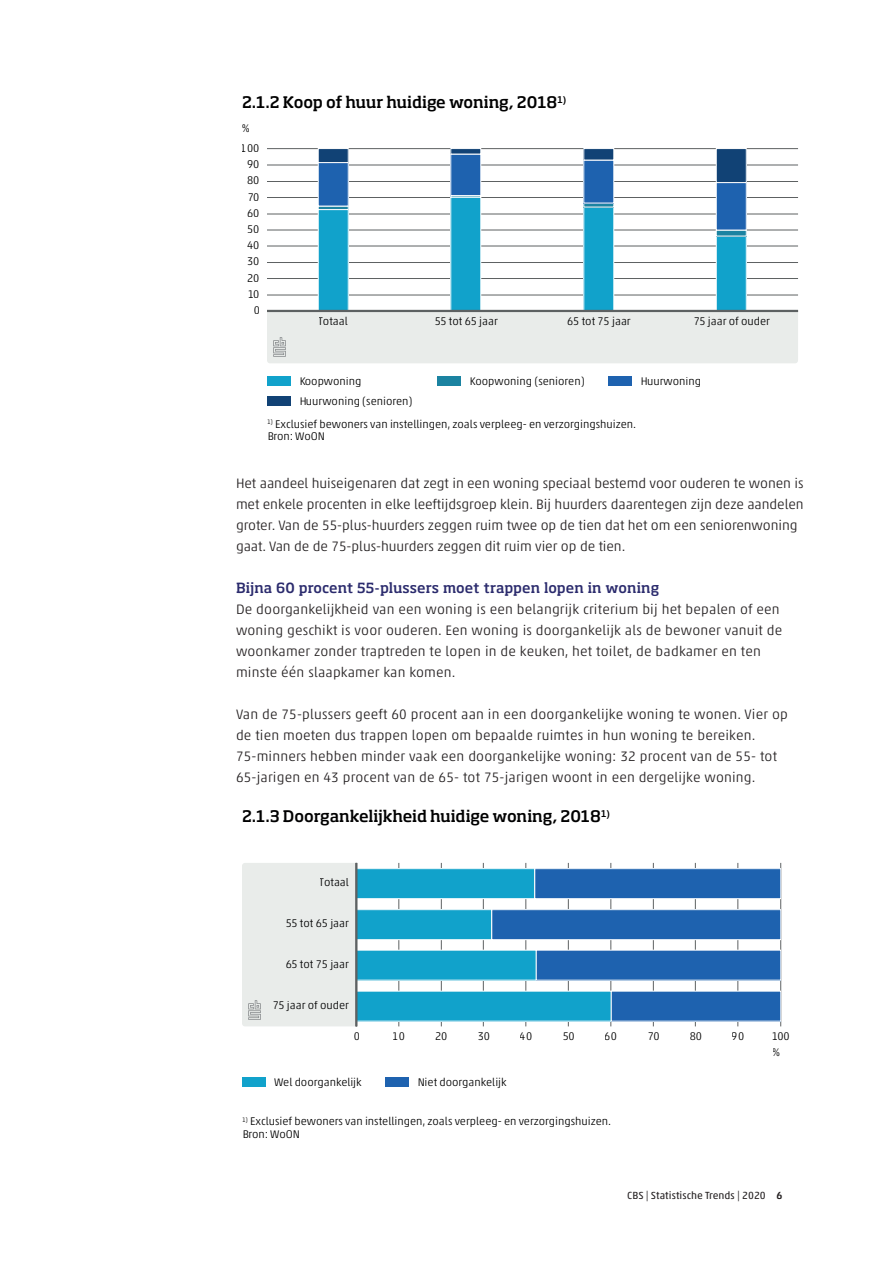
<style>
.page{position:relative;width:893px;height:1263px;background:#fff}
.page>*{position:absolute;margin:0;border:0;box-sizing:border-box;transform-origin:0 0}
.t1{font:500 15.75px "Soho Pro";letter-spacing:-.005em;color:#000001}
.t2{font:300 13.8px/21px "Akko Pro";letter-spacing:.01em;color:#231f20}
.t3{font:500 13.8px "Soho Pro";letter-spacing:.005em;color:#2b2b6d}
.t4{font:300 11.25px/12.5px "Akko Pro";color:#000001}
.t5{font:10.5px "Akko Pro";letter-spacing:.005em;color:#231f20}
.s1{font-weight:500}
</style>
<div class="page">
<hr style="left:399px;top:863px;width:1px;height:163px;background:#5d6162">
<hr style="left:441px;top:863px;width:1px;height:163px;background:#5d6162">
<hr style="left:483px;top:863px;width:1px;height:163px;background:#5d6162">
<hr style="left:526px;top:863px;width:1px;height:163px;background:#5d6162">
<hr style="left:568px;top:863px;width:1px;height:163px;background:#5d6162">
<hr style="left:611px;top:863px;width:1px;height:163px;background:#5d6162">
<hr style="left:653px;top:863px;width:1px;height:163px;background:#5d6162">
<hr style="left:695px;top:863px;width:1px;height:163px;background:#5d6162">
<hr style="left:738px;top:863px;width:1px;height:163px;background:#5d6162">
<hr style="left:780px;top:863px;width:1px;height:163px;background:#5d6162">
<div style="left:242px;top:863px;width:113px;height:163px;background:#e9ecea"></div>
<div style="left:356px;top:869px;width:179px;height:30px;background:#11a2cb"></div>
<div style="left:356px;top:868px;width:179px;height:31px;border:1px solid #fff"></div>
<div style="left:356px;top:910px;width:136px;height:30px;background:#11a2cb"></div>
<div style="left:356px;top:909px;width:136px;height:31px;border:1px solid #fff"></div>
<div style="left:356px;top:950px;width:180px;height:30px;background:#11a2cb"></div>
<div style="left:356px;top:991px;width:255px;height:30px;background:#11a2cb"></div>
<div style="left:535px;top:869px;width:245px;height:30px;background:#1e62af"></div>
<div style="left:534px;top:868px;width:246px;height:31px;border:1px solid #fff"></div>
<div style="left:492px;top:910px;width:288px;height:30px;background:#1e62af"></div>
<div style="left:491px;top:909px;width:289px;height:31px;border:1px solid #fff"></div>
<div style="left:536px;top:950px;width:244px;height:30px;background:#1e62af"></div>
<div style="left:611px;top:991px;width:169px;height:30px;background:#1e62af"></div>
<hr style="left:355px;top:863px;width:2px;height:163px;background:#5d6162">
<div style="left:242px;top:1077px;width:23px;height:9px;background:#11a2cb"></div>
<div style="left:385px;top:1077px;width:23px;height:9px;background:#1e62af"></div>
<hr style="left:267px;top:295px;width:531px;height:1px;background:#5d6162">
<hr style="left:267px;top:278px;width:531px;height:1px;background:#5d6162">
<hr style="left:267px;top:262px;width:531px;height:1px;background:#5d6162">
<hr style="left:267px;top:246px;width:531px;height:1px;background:#5d6162">
<hr style="left:267px;top:230px;width:531px;height:1px;background:#5d6162">
<hr style="left:267px;top:214px;width:531px;height:1px;background:#5d6162">
<hr style="left:267px;top:197px;width:531px;height:1px;background:#5d6162">
<hr style="left:267px;top:181px;width:531px;height:1px;background:#5d6162">
<hr style="left:267px;top:165px;width:531px;height:1px;background:#5d6162">
<hr style="left:267px;top:148px;width:531px;height:1px;background:#5d6162">
<div style="left:267px;top:312px;width:531px;height:51px;background:#e9ecea"></div>
<div style="left:318px;top:210px;width:30px;height:101px;background:#11a2cb"></div>
<div style="left:318px;top:209px;width:30px;height:102px;border:1px solid #fff"></div>
<div style="left:451px;top:197px;width:30px;height:114px;background:#11a2cb"></div>
<div style="left:584px;top:207px;width:30px;height:104px;background:#11a2cb"></div>
<div style="left:716px;top:236px;width:30px;height:75px;background:#11a2cb"></div>
<div style="left:716px;top:236px;width:30px;height:75px;border:1px solid #fff"></div>
<div style="left:318px;top:206px;width:30px;height:4px;border:1px solid #fff"></div>
<div style="left:716px;top:230px;width:30px;height:6px;background:#1b83a1"></div>
<div style="left:716px;top:230px;width:30px;height:6px;border:1px solid #fff"></div>
<div style="left:318px;top:163px;width:30px;height:43px;background:#1e62af"></div>
<div style="left:318px;top:162px;width:30px;height:44px;border:1px solid #fff"></div>
<div style="left:451px;top:154px;width:30px;height:42px;background:#1e62af"></div>
<div style="left:450px;top:154px;width:31px;height:42px;border:1px solid #fff"></div>
<div style="left:584px;top:160px;width:30px;height:43px;background:#1e62af"></div>
<div style="left:716px;top:183px;width:30px;height:47px;background:#1e62af"></div>
<div style="left:716px;top:182px;width:30px;height:48px;border:1px solid #fff"></div>
<div style="left:318px;top:149px;width:30px;height:14px;background:#114275"></div>
<div style="left:318px;top:149px;width:30px;height:14px;border:1px solid #fff"></div>
<div style="left:451px;top:149px;width:30px;height:5px;background:#114275"></div>
<div style="left:584px;top:149px;width:30px;height:11px;background:#114275"></div>
<div style="left:716px;top:149px;width:30px;height:34px;background:#114275"></div>
<div style="left:716px;top:149px;width:30px;height:34px;border:1px solid #fff"></div>
<hr style="left:267px;top:310px;width:531px;height:2px;background:#5d6162">
<div style="left:267px;top:377px;width:23px;height:9px;background:#11a2cb"></div>
<div style="left:438px;top:377px;width:23px;height:9px;background:#1b83a1"></div>
<div style="left:608px;top:377px;width:23px;height:9px;background:#1e62af"></div>
<div style="left:267px;top:396px;width:23px;height:9px;background:#114275"></div>
<p class="t1" style="left:242px;top:91px;width:326px">2.1.2 Koop of huur huidige woning, 2018<sup>1)</sup></p>
<p class="t4" style="left:241px;top:122px;width:10px">%</p>
<p class="t4" style="left:241px;top:142px;width:20px">100</p>
<p class="t4" style="left:247px;top:158px;width:14px">90</p>
<p class="t4" style="left:247px;top:174px;width:14px">80</p>
<p class="t4" style="left:247px;top:191px;width:14px">70</p>
<p class="t4" style="left:247px;top:207px;width:14px">60</p>
<p class="t4" style="left:247px;top:223px;width:14px">50</p>
<p class="t4" style="left:247px;top:239px;width:14px">40</p>
<p class="t4" style="left:247px;top:255px;width:14px">30</p>
<p class="t4" style="left:247px;top:272px;width:14px">20</p>
<p class="t4" style="left:247px;top:288px;width:14px">10</p>
<p class="t4" style="left:253px;top:304px;width:8px">0</p>
<p class="t4" style="left:319px;top:315px;width:31px">Totaal</p>
<p class="t4" style="left:434px;top:315px;width:65px">55 tot 65 jaar</p>
<p class="t4" style="left:567px;top:315px;width:65px">65 tot 75 jaar</p>
<p class="t4" style="left:693px;top:315px;width:78px">75 jaar of ouder</p>
<p class="t4" style="left:299px;top:375px;width:64px">Koopwoning</p>
<p class="t4" style="left:470px;top:375px;width:117px">Koopwoning (senioren)</p>
<p class="t4" style="left:640px;top:375px;width:62px">Huurwoning</p>
<p class="t4" style="left:299px;top:395px;width:115px">Huurwoning (senioren)</p>
<p class="t4" style="left:267px;top:418px;width:371px"><sup>1)</sup> Exclusief bewoners van instellingen, zoals verpleeg- en verzorgingshuizen.<br>Bron: WoON</p>
<p class="t2" style="left:236px;top:473px;width:569px">Het aandeel huiseigenaren dat zegt in een woning speciaal bestemd voor ouderen te wonen is met enkele procenten in elke leeftijdsgroep klein. Bij huurders daarentegen zijn deze aandelen groter. Van de 55-plus-huurders zeggen ruim twee op de tien dat het om een seniorenwoning gaat. Van de de 75-plus-huurders zeggen dit ruim vier op de tien.</p>
<p class="t3" style="left:236px;top:578px;width:425px">Bijna 60 procent 55-plussers moet trappen lopen in woning</p>
<p class="t2" style="left:236px;top:599px;width:548px">De doorgankelijkheid van een woning is een belangrijk criterium bij het bepalen of een woning geschikt is voor ouderen. Een woning is doorgankelijk als de bewoner vanuit de woonkamer zonder traptreden te lopen in de keuken, het toilet, de badkamer en ten minste één slaapkamer kan komen.</p>
<p class="t2" style="left:236px;top:704px;width:553px">Van de 75-plussers geeft 60 procent aan in een doorgankelijke woning te wonen. Vier op de tien moeten dus trappen lopen om bepaalde ruimtes in hun woning te bereiken.<br>75-minners hebben minder vaak een doorgankelijke woning: 32 procent van de 55- tot 65-jarigen en 43 procent van de 65- tot 75-jarigen woont in een dergelijke woning.</p>
<p class="t1" style="left:242px;top:805px;width:369px">2.1.3 Doorgankelijkheid huidige woning, 2018<sup>1)</sup></p>
<p class="t4" style="left:320px;top:876px;width:31px">Totaal</p>
<p class="t4" style="left:285px;top:917px;width:65px">55 tot 65 jaar</p>
<p class="t4" style="left:285px;top:958px;width:65px">65 tot 75 jaar</p>
<p class="t4" style="left:272px;top:999px;width:78px">75 jaar of ouder</p>
<p class="t4" style="left:353px;top:1030px;width:8px">0</p>
<p class="t4" style="left:393px;top:1030px;width:14px">10</p>
<p class="t4" style="left:435px;top:1030px;width:14px">20</p>
<p class="t4" style="left:477px;top:1030px;width:14px">30</p>
<p class="t4" style="left:520px;top:1030px;width:14px">40</p>
<p class="t4" style="left:562px;top:1030px;width:14px">50</p>
<p class="t4" style="left:605px;top:1030px;width:14px">60</p>
<p class="t4" style="left:647px;top:1030px;width:14px">70</p>
<p class="t4" style="left:689px;top:1030px;width:14px">80</p>
<p class="t4" style="left:732px;top:1030px;width:14px">90</p>
<p class="t4" style="left:771px;top:1030px;width:20px">100</p>
<p class="t4" style="left:274px;top:1076px;width:89px">Wel doorgankelĳk</p>
<p class="t4" style="left:417px;top:1076px;width:91px">Niet doorgankelĳk</p>
<p class="t4" style="left:242px;top:1115px;width:371px"><sup>1)</sup> Exclusief bewoners van instellingen, zoals verpleeg- en verzorgingshuizen.<br>Bron: WoON</p>
<p class="t4" style="left:773px;top:1046px;width:10px">%</p>
<p class="t5" style="left:627px;top:1189px;width:157px">CBS | Statistische Trends | 2020 <span class="s1">6</span></p>
</div>
